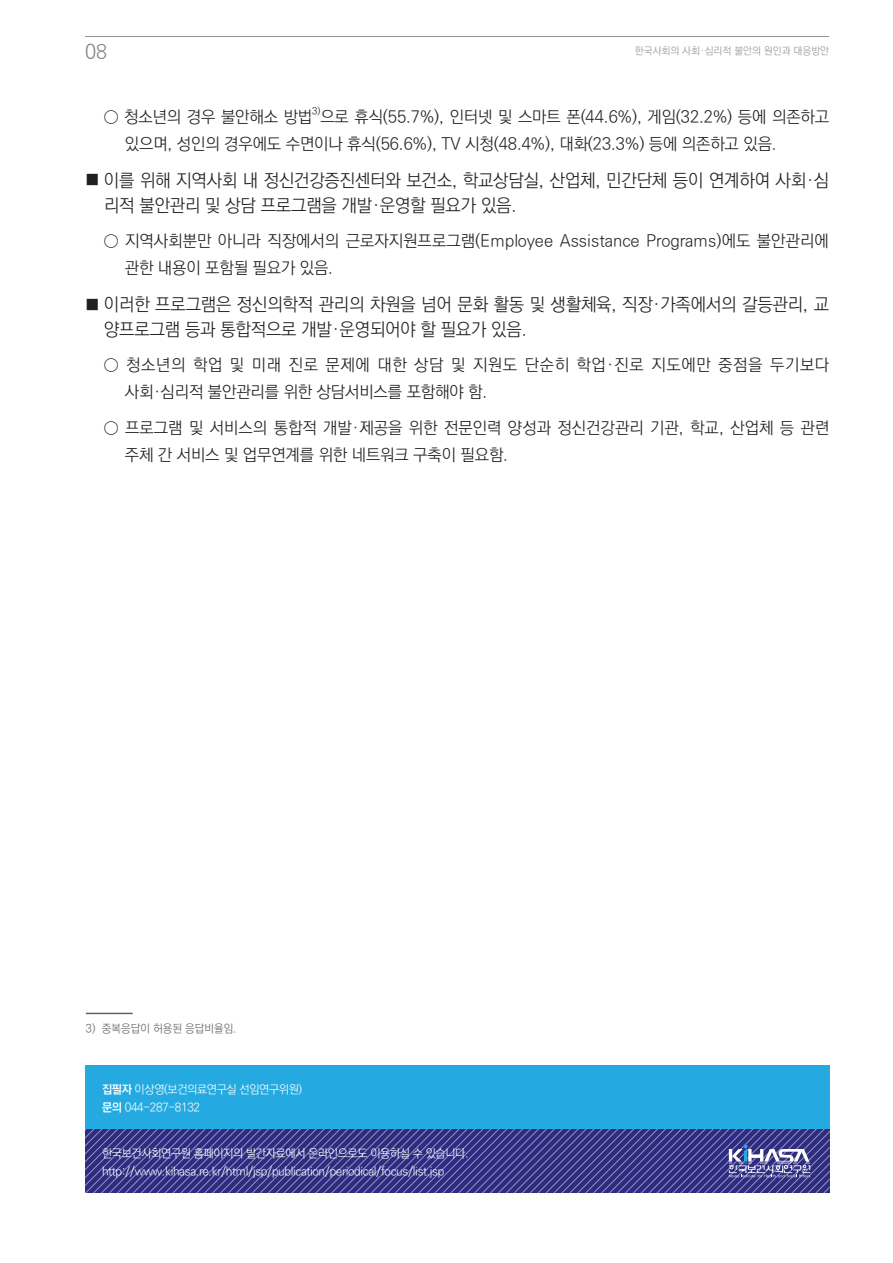
<style>
.page{position:relative;width:893px;height:1263px;background:#fff}
.page>*{position:absolute;margin:0;border:0;box-sizing:border-box;transform-origin:0 0}
.t1{font:300 19.5px "Ko Pub Dotum";color:#808285}
.t2{font:300 18px/24.8px "Ko Pub Dotum";letter-spacing:-.01em;color:#231f20}
.t3{font:300 16.5px/27px "Ko Pub Dotum";letter-spacing:-.005em;color:#231f20}
.t4{font:300 16.5px/27px "Ko Pub Dotum";letter-spacing:.035em;color:#231f20}
.t5{font:300 11.7px/18px "Ko Pub Dotum";letter-spacing:-.03em;color:#fff}
.t6{font:300 11.25px "Ko Pub Dotum";color:#636366}
.t7{font:300 10.2px "Ko Pub Dotum";color:#939598}
.t8{font:300 9.6px "Ko Pub Dotum";color:#231f20}
.s1{font-weight:700;font-size:15px}
.s2{font-weight:700}
</style>
<div class="page">
<div style="left:85px;top:1065px;width:744px;height:64px;background:#24aae1"></div>
<svg style="left:85px;top:1129px;width:744px;height:64px;background:#403e8b"></svg>
<svg style="left:729px;top:1144px;width:81px;height:33px;background:#7779af"></svg>
<hr style="left:85px;top:36px;width:744px;height:1px;background:#939598">
<hr style="left:86px;top:1013px;width:47px;height:1px;background:#636366">
<p class="t1" style="left:85px;top:43px;width:23px">08</p>
<p class="t7" style="left:635px;top:45px;width:196px">한국사회의 사회·심리적 불안의 원인과 대응방안</p>
<p class="t3" style="left:104px;top:104px;width:210px">○ 청소년의 경우 불안해소 방법</p>
<p class="t8" style="left:312px;top:106px;width:10px">3)</p>
<p class="t3" style="left:125px;top:104px;width:706px;text-indent:195px">으로 휴식(55.7%), 인터넷 및 스마트 폰(44.6%), 게임(32.2%) 등에 의존하고 있으며, 성인의 경우에도 수면이나 휴식(56.6%), TV 시청(48.4%), 대화(23.3%) 등에 의존하고 있음.</p>
<p class="t2" style="left:104px;top:169px;width:727px;text-indent:-18px"><span class="s1">■</span> 이를 위해 지역사회 내 정신건강증진센터와 보건소, 학교상담실, 산업체, 민간단체 등이 연계하여 사회·심 리적 불안관리 및 상담 프로그램을 개발·운영할 필요가 있음.</p>
<p class="t3" style="left:125px;top:228px;width:705px;text-indent:-21px">○ 지역사회뿐만 아니라 직장에서의 근로자지원프로그램(Employee Assistance Programs)에도 불안관리에 관한 내용이 포함될 필요가 있음.</p>
<p class="t2" style="left:104px;top:293px;width:727px;text-indent:-18px"><span class="s1">■</span> 이러한 프로그램은 정신의학적 관리의 차원을 넘어 문화 활동 및 생활체육, 직장·가족에서의 갈등관리, 교 양프로그램 등과 통합적으로 개발·운영되어야 할 필요가 있음.</p>
<p class="t4" style="left:125px;top:352px;width:706px;text-indent:-21px">○ 청소년의 학업 및 미래 진로 문제에 대한 상담 및 지원도 단순히 학업·진로 지도에만 중점을 두기보다 사회·심리적 불안관리를 위한 상담서비스를 포함해야 함.</p>
<p class="t3" style="left:125px;top:415px;width:706px;text-indent:-21px">○ 프로그램 및 서비스의 통합적 개발·제공을 위한 전문인력 양성과 정신건강관리 기관, 학교, 산업체 등 관련 주체 간 서비스 및 업무연계를 위한 네트워크 구축이 필요함.</p>
<p class="t6" style="left:86px;top:1023px;width:152px">3) 중복응답이 허용된 응답비율임.</p>
<p class="t5" style="left:102px;top:1081px;width:202px"><span class="s2">집필자</span> 이상영(보건의료연구실 선임연구위원) <span class="s2">문의</span> 044-287-8132</p>
<p class="t5" style="left:102px;top:1144px;width:368px">한국보건사회연구원 홈페이지의 발간자료에서 온라인으로도 이용하실 수 있습니다. http://www.kihasa.re.kr/html/jsp/publication/periodical/focus/list.jsp</p>
</div>
